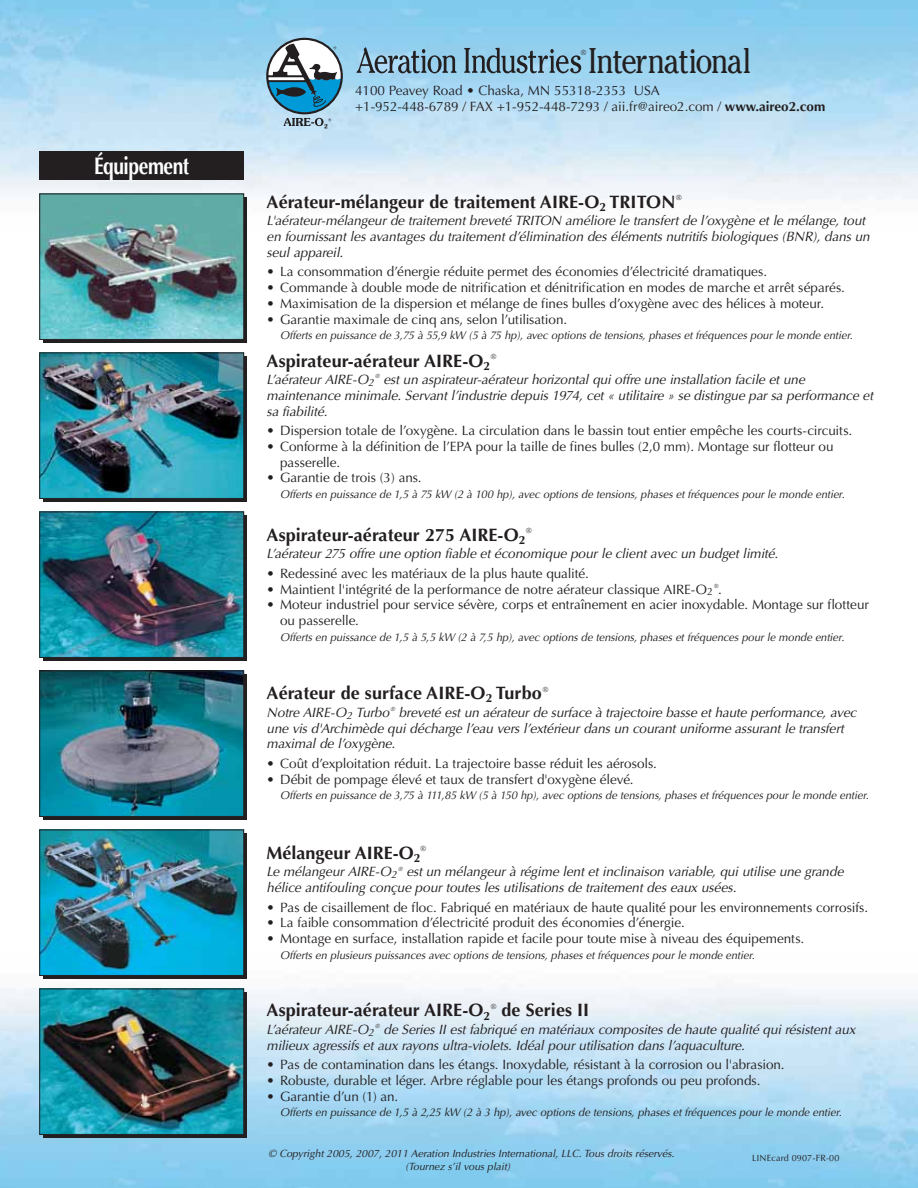
<style>
.page{position:relative;width:918px;height:1188px;background:#fff}
.page>*{position:absolute;margin:0;border:0;box-sizing:border-box;transform-origin:0 0}
.t1{font:35.1px "Cheltenham S Si";letter-spacing:-.01em;color:#231f20;scale:.84 1}
.t2{font:700 24px "Optima";letter-spacing:-.02em;color:#fff;scale:.8 1}
.t3{font:700 18px "Optima";letter-spacing:.005em;color:#231f20}
.t4{font:13.5px/15.8px "Optima";letter-spacing:-.005em;color:#231f20}
.t5{font:italic 13.5px/15.8px "Optima";letter-spacing:-.01em;color:#231f20}
.t6{font:italic 11.25px "Optima";color:#231f20}
.t7{font:italic 10.5px "Optima";color:#231f20}
.t8{font:9px "Optima";letter-spacing:.02em;color:#231f20}
.t9{font:7.5px "Optima";color:#231f20}
.t10{font:italic 6px "Optima";color:#231f20}
.t11{font:6px "Optima";color:#231f20}
.s1{font-weight:700}
</style>
<div class="page">
<img style="left:0;top:978px;width:918px;height:210px">
<img style="left:0;top:0;width:918px;height:200px">
<div style="left:43px;top:356px;width:204px;height:145px;background:#231f20"></div>
<div style="left:43px;top:674px;width:204px;height:145px;background:#231f20"></div>
<div style="left:43px;top:833px;width:204px;height:145px;background:#231f20"></div>
<div style="left:43px;top:992px;width:204px;height:145px;background:#231f20"></div>
<div style="left:43px;top:197px;width:204px;height:145px;background:#231f20"></div>
<div style="left:43px;top:515px;width:204px;height:145px;background:#231f20"></div>
<img style="left:41px;top:355px;width:201px;height:142px">
<div style="left:39px;top:353px;width:205px;height:146px;border:1px solid #231f20"></div>
<img style="left:41px;top:673px;width:201px;height:142px">
<div style="left:39px;top:671px;width:205px;height:146px;border:1px solid #231f20"></div>
<img style="left:41px;top:832px;width:201px;height:142px">
<div style="left:39px;top:830px;width:205px;height:146px;border:1px solid #231f20"></div>
<img style="left:41px;top:991px;width:201px;height:142px">
<div style="left:39px;top:989px;width:205px;height:146px;border:1px solid #231f20"></div>
<img style="left:41px;top:196px;width:201px;height:142px">
<div style="left:39px;top:194px;width:205px;height:146px;border:1px solid #231f20"></div>
<img style="left:41px;top:514px;width:201px;height:142px">
<div style="left:39px;top:512px;width:205px;height:146px;border:1px solid #231f20"></div>
<svg style="left:263px;top:38px;width:81px;height:90px"></svg>
<svg style="left:464px;top:48px;width:117px;height:25px;background:#7399ad"></svg>
<svg style="left:357px;top:47px;width:100px;height:26px;background:#799eb4"></svg>
<div style="left:40px;top:151px;width:204px;height:29px;background:#231f20"></div>
<p class="t2" style="left:94px;top:152px;width:121px">Équipement</p>
<p class="t1" style="left:589px;top:39px;width:195px">International</p>
<p class="t9" style="left:581px;top:48px;width:7px">®</p>
<p class="t4" style="left:355px;top:83px;width:472px">4100 Peavey Road • Chaska, MN 55318-2353 USA<br>+1-952-448-6789 / FAX +1-952-448-7293 / aii.fr@aireo2.com / <span class="s1">www.aireo2.com</span></p>
<p class="t3" style="left:267px;top:191px;width:410px">Aérateur-mélangeur de traitement AIRE-O<sub>2</sub> TRITON</p>
<p class="t9" style="left:676px;top:193px;width:7px">®</p>
<p class="t5" style="left:267px;top:213px;width:605px">L'aérateur-mélangeur de traitement breveté TRITON améliore le transfert de l’oxygène et le mélange, tout en fournissant les avantages du traitement d’élimination des éléments nutritifs biologiques (BNR), dans un seul appareil.</p>
<p class="t4" style="left:267px;top:264px;width:502px">• La consommation d’énergie réduite permet des économies d’électricité dramatiques.</p>
<p class="t4" style="left:267px;top:280px;width:580px">• Commande à double mode de nitrification et dénitrification en modes de marche et arrêt séparés.</p>
<p class="t4" style="left:267px;top:296px;width:559px">• Maximisation de la dispersion et mélange de fines bulles d’oxygène avec des hélices à moteur.</p>
<p class="t4" style="left:267px;top:311px;width:302px">• Garantie maximale de cinq ans, selon l’utilisation.</p>
<p class="t6" style="left:280px;top:329px;width:574px">Offerts en puissance de 3,75 à 55,9 kW (5 à 75 hp), avec options de tensions, phases et fréquences pour le monde entier.</p>
<p class="t3" style="left:267px;top:350px;width:225px">Aspirateur-aérateur AIRE-O<sub>2</sub></p>
<p class="t9" style="left:491px;top:352px;width:7px">®</p>
<p class="t5" style="left:267px;top:372px;width:109px">L’aérateur AIRE-O<sub>2</sub></p>
<p class="t10" style="left:375px;top:373px;width:6px">®</p>
<p class="t5" style="left:267px;top:372px;width:608px;text-indent:117px">est un aspirateur-aérateur horizontal qui offre une installation facile et une maintenance minimale. Servant l’industrie depuis 1974, cet « utilitaire » se distingue par sa performance et sa fiabilité.</p>
<p class="t4" style="left:267px;top:423px;width:587px">• Dispersion totale de l’oxygène. La circulation dans le bassin tout entier empêche les courts-circuits.</p>
<p class="t4" style="left:280px;top:439px;width:555px;text-indent:-14px">• Conforme à la définition de l’EPA pour la taille de fines bulles (2,0 mm). Montage sur flotteur ou passerelle.</p>
<p class="t4" style="left:267px;top:470px;width:157px">• Garantie de trois (3) ans.</p>
<p class="t6" style="left:280px;top:488px;width:566px">Offerts en puissance de 1,5 à 75 kW (2 à 100 hp), avec options de tensions, phases et fréquences pour le monde entier.</p>
<p class="t3" style="left:267px;top:524px;width:260px">Aspirateur-aérateur 275 AIRE-O<sub>2</sub></p>
<p class="t9" style="left:526px;top:526px;width:7px">®</p>
<p class="t5" style="left:267px;top:546px;width:513px">L’aérateur 275 offre une option fiable et économique pour le client avec un budget limité.</p>
<p class="t4" style="left:267px;top:566px;width:324px">• Redessiné avec les matériaux de la plus haute qualité.</p>
<p class="t4" style="left:267px;top:581px;width:457px">• Maintient l'intégrité de la performance de notre aérateur classique AIRE-O<sub>2</sub> .</p>
<p class="t11" style="left:714px;top:582px;width:6px">®</p>
<p class="t4" style="left:280px;top:597px;width:590px;text-indent:-14px">• Moteur industriel pour service sévère, corps et entraînement en acier inoxydable. Montage sur flotteur ou passerelle.</p>
<p class="t6" style="left:280px;top:630px;width:566px">Offerts en puissance de 1,5 à 5,5 kW (2 à 7,5 hp), avec options de tensions, phases et fréquences pour le monde entier.</p>
<p class="t3" style="left:267px;top:683px;width:277px">Aérateur de surface AIRE-O<sub>2</sub> Turbo</p>
<p class="t9" style="left:543px;top:685px;width:7px">®</p>
<p class="t5" style="left:267px;top:705px;width:124px">Notre AIRE-O<sub>2</sub> Turbo</p>
<p class="t10" style="left:391px;top:706px;width:6px">®</p>
<p class="t5" style="left:267px;top:705px;width:591px;text-indent:132px">breveté est un aérateur de surface à trajectoire basse et haute performance, avec une vis d'Archimède qui décharge l’eau vers l’extérieur dans un courant uniforme assurant le transfert maximal de l’oxygène.</p>
<p class="t4" style="left:267px;top:756px;width:392px">• Coût d’exploitation réduit. La trajectoire basse réduit les aérosols.</p>
<p class="t4" style="left:267px;top:771px;width:369px">• Débit de pompage élevé et taux de transfert d'oxygène élevé.</p>
<p class="t6" style="left:280px;top:789px;width:590px">Offerts en puissance de 3,75 à 111,85 kW (5 à 150 hp), avec options de tensions, phases et fréquences pour le monde entier.</p>
<p class="t3" style="left:267px;top:842px;width:155px">Mélangeur AIRE-O<sub>2</sub></p>
<p class="t9" style="left:420px;top:844px;width:7px">®</p>
<p class="t5" style="left:267px;top:864px;width:132px">Le mélangeur AIRE-O<sub>2</sub></p>
<p class="t10" style="left:398px;top:865px;width:6px">®</p>
<p class="t5" style="left:267px;top:864px;width:578px;text-indent:140px">est un mélangeur à régime lent et inclinaison variable, qui utilise une grande hélice antifouling conçue pour toutes les utilisations de traitement des eaux usées.</p>
<p class="t4" style="left:267px;top:899px;width:603px">• Pas de cisaillement de floc. Fabriqué en matériaux de haute qualité pour les environnements corrosifs.</p>
<p class="t4" style="left:267px;top:915px;width:420px">• La faible consommation d’électricité produit des économies d’énergie.</p>
<p class="t4" style="left:267px;top:931px;width:539px">• Montage en surface, installation rapide et facile pour toute mise à niveau des équipements.</p>
<p class="t6" style="left:280px;top:948px;width:476px">Offerts en plusieurs puissances avec options de tensions, phases et fréquences pour le monde entier.</p>
<p class="t3" style="left:267px;top:1000px;width:225px">Aspirateur-aérateur AIRE-O<sub>2</sub></p>
<p class="t9" style="left:491px;top:1002px;width:7px">®</p>
<p class="t3" style="left:501px;top:1000px;width:89px">de Series II</p>
<p class="t5" style="left:267px;top:1022px;width:109px">L’aérateur AIRE-O<sub>2</sub></p>
<p class="t10" style="left:375px;top:1023px;width:6px">®</p>
<p class="t5" style="left:267px;top:1022px;width:590px;text-indent:117px">de Series II est fabriqué en matériaux composites de haute qualité qui résistent aux milieux agressifs et aux rayons ultra-violets. Idéal pour utilisation dans l’aquaculture.</p>
<p class="t4" style="left:267px;top:1057px;width:520px">• Pas de contamination dans les étangs. Inoxydable, résistant à la corrosion ou l'abrasion.</p>
<p class="t4" style="left:267px;top:1073px;width:495px">• Robuste, durable et léger. Arbre réglable pour les étangs profonds ou peu profonds.</p>
<p class="t4" style="left:267px;top:1089px;width:133px">• Garantie d’un (1) an.</p>
<p class="t6" style="left:280px;top:1106px;width:563px">Offerts en puissance de 1,5 à 2,25 kW (2 à 3 hp), avec options de tensions, phases et fréquences pour le monde entier.</p>
<p class="t7" style="left:269px;top:1147px;width:407px">© Copyright 2005, 2007, 2011 Aeration Industries International, LLC. Tous droits réservés.</p>
<p class="t8" style="left:752px;top:1152px;width:89px">LINEcard 0907-FR-00</p>
<p class="t7" style="left:406px;top:1161px;width:106px">(Tournez s’il vous plait)</p>
</div>
